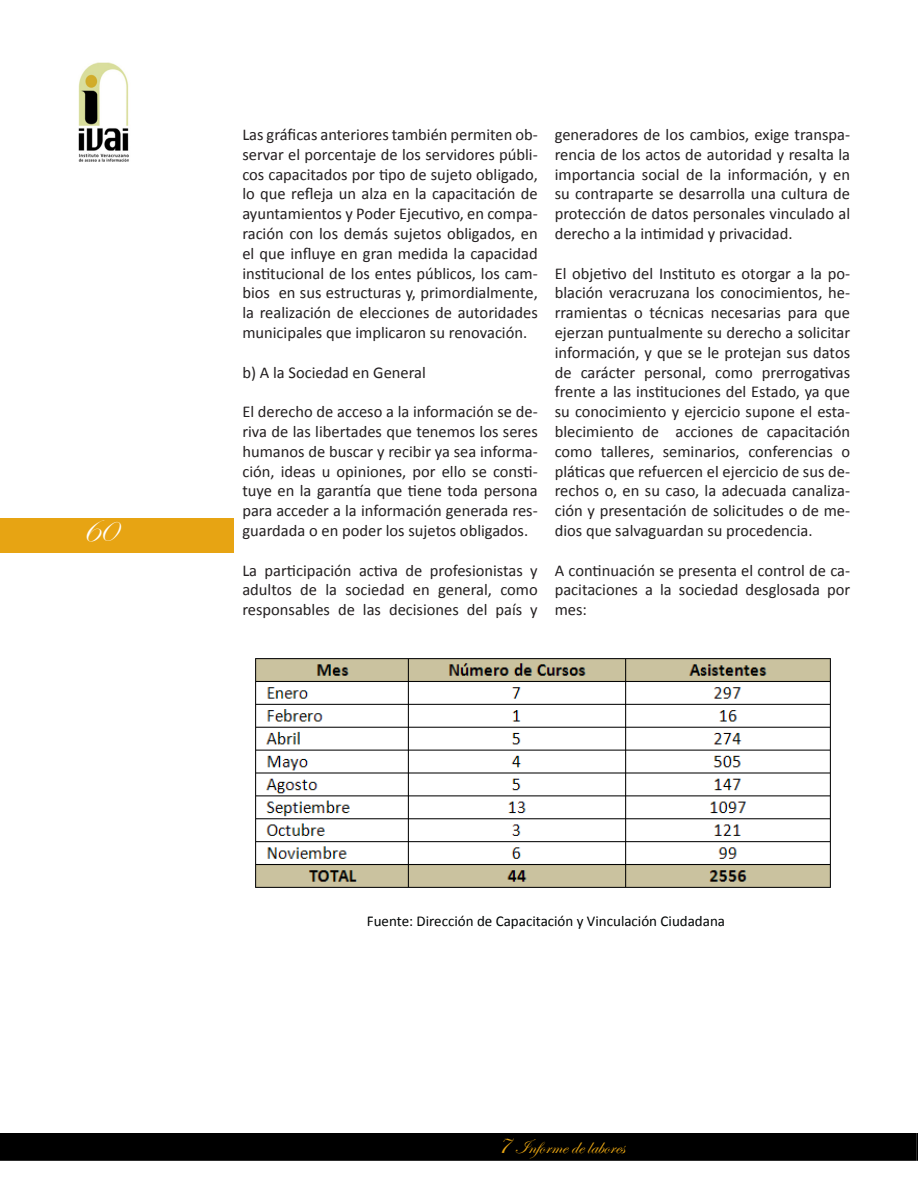
<style>
.page{position:relative;width:918px;height:1188px;background:#fff}
.page>*{position:absolute;margin:0;border:0;box-sizing:border-box;transform-origin:0 0}
.t1{font:36px "Edwardian Script ITC";color:#fff}
.t2{font:21px "Edwardian Script ITC";color:#e7a413}
.t3{font:16.5px/19.8px "Calibri";color:#231f20;text-align:justify}
.t4{font:15px "Calibri";color:#000404}
.s1{font-size:27px}
</style>
<div class="page">
<div style="left:0;top:1134px;width:918px;height:27px;background:#000"></div>
<div style="left:0;top:519px;width:234px;height:34px;background:#e7a413"></div>
<img style="left:78px;top:62px;width:51px;height:100px">
<img style="left:255px;top:658px;width:576px;height:230px">
<h1 class="t1" style="left:81px;top:511px;width:36px">60</h1>
<p class="t3" style="left:242px;top:125px;width:297px">Las gráficas anteriores también permiten ob&shy;servar el porcentaje de los servidores públi&shy;cos capacitados por tipo de sujeto obligado, lo que refleja un alza en la capacitación de ayuntamientos y Poder Ejecutivo, en compa&shy;ración con los demás sujetos obligados, en el que influye en gran medida la capacidad institucional de los entes públicos, los cam&shy;bios en sus estructuras y, primordialmente, la realización de elecciones de autoridades municipales que implicaron su renovación.</p>
<p class="t3" style="left:242px;top:362px;width:185px">b) A la Sociedad en General</p>
<p class="t3" style="left:242px;top:402px;width:297px">El derecho de acceso a la información se de&shy;riva de las libertades que tenemos los seres humanos de buscar y recibir ya sea informa&shy;ción, ideas u opiniones, por ello se consti&shy;tuye en la garantía que tiene toda persona para acceder a la información generada res&shy;guardada o en poder los sujetos obligados.</p>
<p class="t3" style="left:242px;top:560px;width:297px">La participación activa de profesionistas y adultos de la sociedad en general, como responsables de las decisiones del país y</p>
<p class="t3" style="left:555px;top:125px;width:297px">generadores de los cambios, exige transpa&shy;rencia de los actos de autoridad y resalta la importancia social de la información, y en su contraparte se desarrolla una cultura de protección de datos personales vinculado al derecho a la intimidad y privacidad.</p>
<p class="t3" style="left:555px;top:263px;width:297px">El objetivo del Instituto es otorgar a la po&shy;blación veracruzana los conocimientos, he&shy;rramientas o técnicas necesarias para que ejerzan puntualmente su derecho a solicitar información, y que se le protejan sus datos de carácter personal, como prerrogativas frente a las instituciones del Estado, ya que su conocimiento y ejercicio supone el esta&shy;blecimiento de acciones de capacitación como talleres, seminarios, conferencias o pláticas que refuercen el ejercicio de sus de&shy;rechos o, en su caso, la adecuada canaliza&shy;ción y presentación de solicitudes o de me&shy;dios que salvaguardan su procedencia.</p>
<p class="t3" style="left:555px;top:560px;width:297px">A continuación se presenta el control de ca&shy;pacitaciones a la sociedad desglosada por mes:</p>
<p class="t4" style="left:367px;top:911px;width:360px">Fuente: Dirección de Capacitación y Vinculación Ciudadana</p>
<p class="t2" style="left:497px;top:1135px;width:129px"><span class="s1">7</span> Informe de labores</p>
</div>
